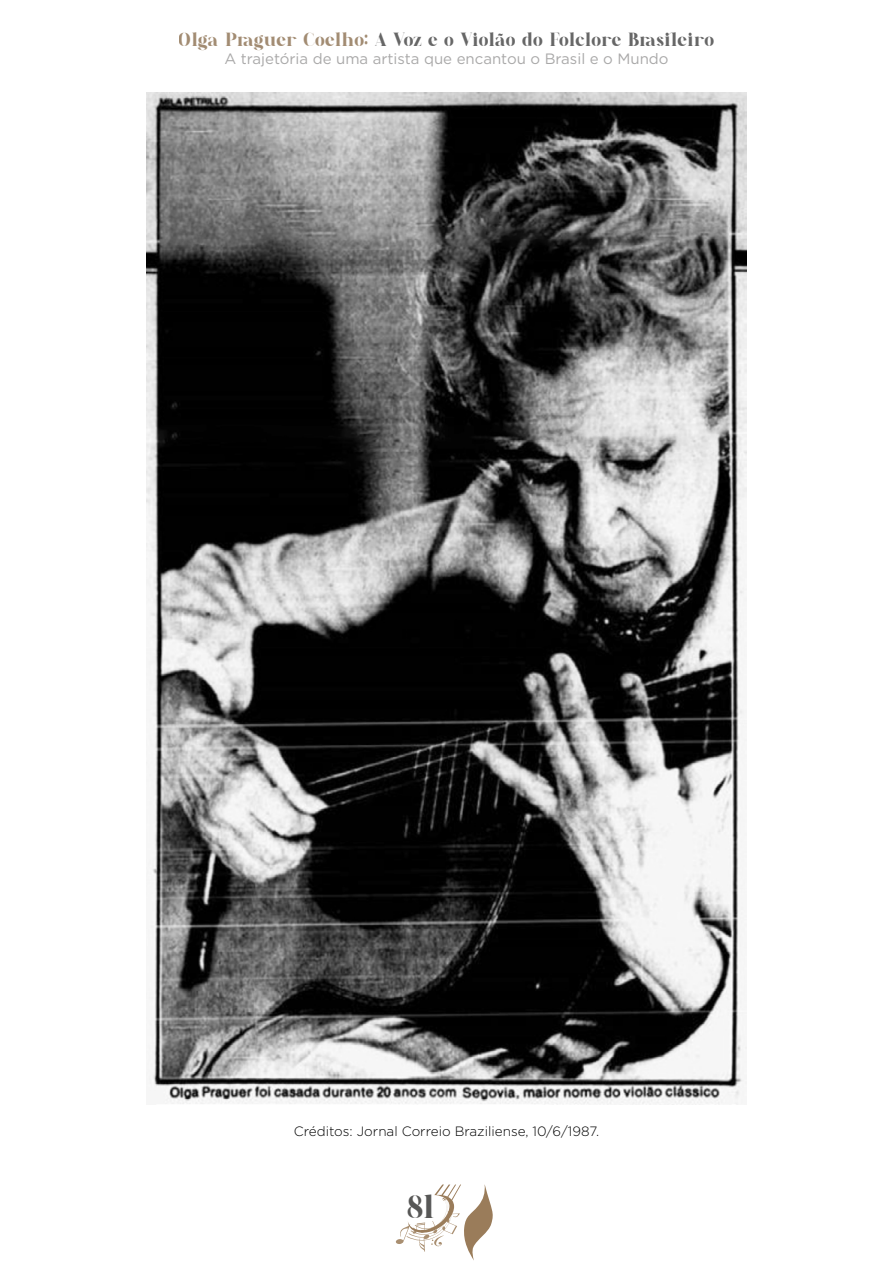
<style>
.page{position:relative;width:893px;height:1263px;background:#fff}
.page>*{position:absolute;margin:0;border:0;box-sizing:border-box;transform-origin:0 0}
.t1{font:25.5px "ANDREWELEGANT";color:#575756}
.t2{font:15px "ANDREWELEGANT";color:#000}
.t3{font:15px "Gotham";color:#706f6f}
.t4{font:300 13.5px "Gotham";color:#000}
.s1{color:#643f15}
</style>
<div class="page">
<svg style="left:396px;top:1184px;width:97px;height:76px"></svg>
<img style="left:146px;top:92px;width:600px;height:1013px">
<p class="t2" style="left:179px;top:28px;width:537px"><span class="s1">Olga Praguer Coelho:</span> A Voz e o Violão do Folclore Brasileiro</p>
<p class="t3" style="left:224px;top:49px;width:446px">A trajetória de uma artista que encantou o Brasil e o Mundo</p>
<p class="t4" style="left:294px;top:1123px;width:307px">Créditos: Jornal Correio Braziliense, 10/6/1987.</p>
<h1 class="t1" style="left:407px;top:1187px;width:29px">81</h1>
</div>
